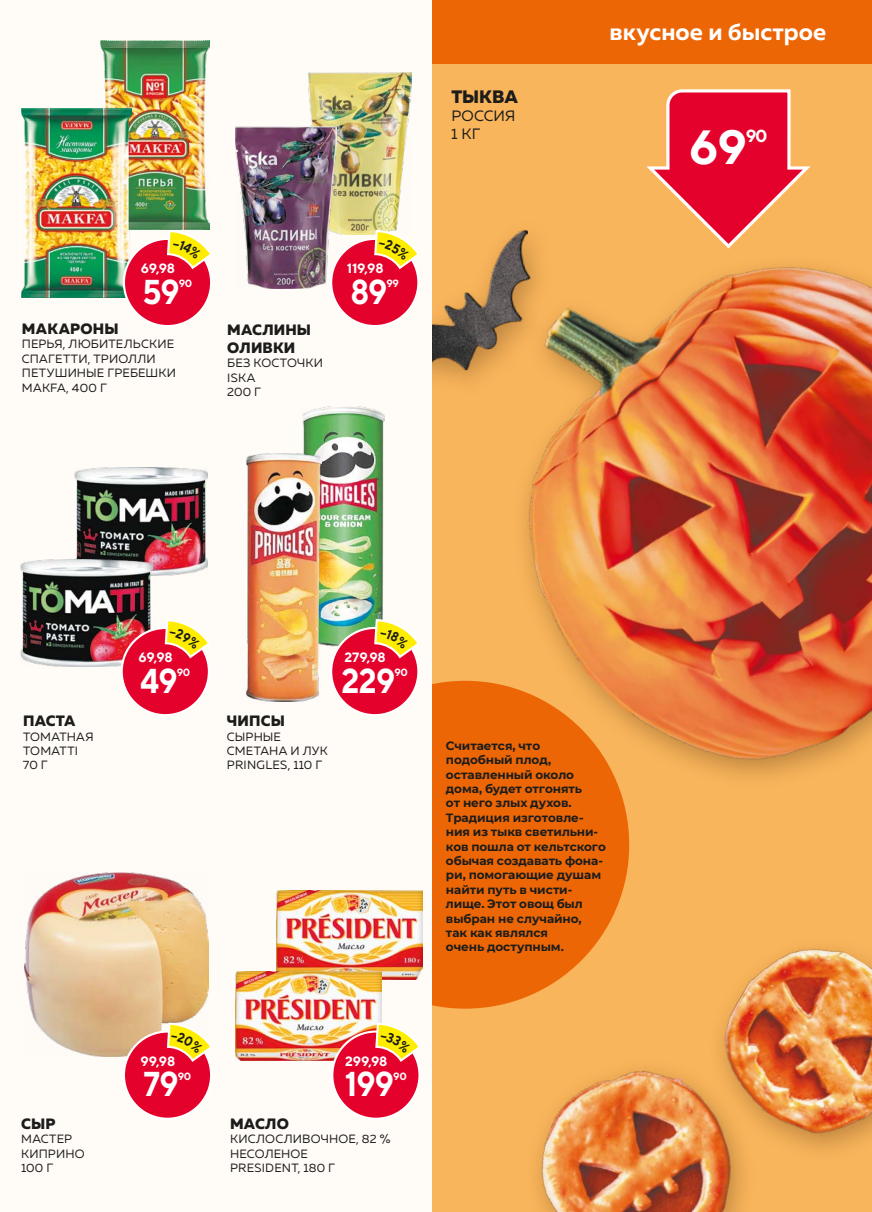
<style>
.page{position:relative;width:872px;height:1212px;background:#fff}
.page>*{position:absolute;margin:0;border:0;box-sizing:border-box;transform-origin:0 0}
.t1{font:700 48px "TT Norms";color:#fff}
.t2{font:700 34.5px "TT Norms";letter-spacing:-.025em;color:#fff;scale:.9 1}
.t3{font:700 24px "Muller";color:#fff}
.t4{font:800 18px "Muller";color:#1c1c1b}
.t5{font:700 17.55px "TT Norms";color:#fff}
.t6{font:800 15px/18px "Muller";letter-spacing:.01em;color:#1c1c1b}
.t7{font:15px/18px "Muller";letter-spacing:.01em;color:#1c1c1b}
.t8{font:700 13.5px "TT Norms";letter-spacing:-.015em;color:#fff}
.t9{font:700 12px/14.4px "Montserrat";letter-spacing:-.01em;color:#1c1c1b}
.t10{font:12px/14.4px "Muller";letter-spacing:.015em;color:#1c1c1b}
.t11{font:700 10.5px "TT Norms";letter-spacing:-.025em;color:#fff}
</style>
<div class="page">
<div style="left:432px;top:64px;width:440px;height:1148px;background:#f9b55b"></div>
<div style="left:301px;top:681px;width:328px;height:328px;background:#ec6606;border-radius:50%"></div>
<img style="left:432px;top:230px;width:440px;height:605px">
<div style="left:432px;top:0;width:440px;height:64px;background:#ec6606"></div>
<svg style="left:642px;top:89px;width:172px;height:162px"></svg>
<div style="left:0;top:0;width:432px;height:1212px;background:#fffbf7"></div>
<img style="left:276px;top:890px;width:147px;height:89px">
<img style="left:235px;top:971px;width:147px;height:89px">
<div style="left:332px;top:1031px;width:87px;height:88px;background:#e4022d;border-radius:50%"></div>
<div style="left:331px;top:1030px;width:89px;height:90px;border:2px solid #fff;border-radius:50%"></div>
<img style="left:100px;top:40px;width:109px;height:190px">
<img style="left:21px;top:108px;width:111px;height:189px">
<div style="left:124px;top:239px;width:87px;height:87px;background:#e4022d;border-radius:50%"></div>
<img style="left:309px;top:72px;width:102px;height:162px">
<img style="left:235px;top:126px;width:101px;height:162px">
<div style="left:331px;top:239px;width:87px;height:87px;background:#e4022d;border-radius:50%"></div>
<img style="left:75px;top:467px;width:132px;height:108px">
<img style="left:20px;top:559px;width:133px;height:108px">
<div style="left:122px;top:628px;width:87px;height:87px;background:#e4022d;border-radius:50%"></div>
<img style="left:303px;top:407px;width:81px;height:239px">
<img style="left:247px;top:454px;width:74px;height:248px">
<div style="left:331px;top:628px;width:87px;height:87px;background:#e4022d;border-radius:50%"></div>
<img style="left:721px;top:947px;width:151px;height:204px">
<img style="left:537px;top:1042px;width:225px;height:170px">
<img style="left:24px;top:872px;width:184px;height:184px">
<div style="left:124px;top:1031px;width:87px;height:88px;background:#e4022d;border-radius:50%"></div>
<div style="left:123px;top:1030px;width:89px;height:90px;border:2px solid #fff;border-radius:50%"></div>
<svg style="left:374px;top:1021px;width:46px;height:94px"></svg>
<svg style="left:166px;top:229px;width:45px;height:93px"></svg>
<svg style="left:373px;top:229px;width:45px;height:93px"></svg>
<svg style="left:164px;top:621px;width:45px;height:90px"></svg>
<svg style="left:373px;top:618px;width:45px;height:93px"></svg>
<svg style="left:166px;top:1021px;width:46px;height:94px"></svg>
<h3 class="t3" style="left:609px;top:17px;width:218px">вкусное и быстрое</h3>
<h3 class="t4" style="left:451px;top:86px;width:68px">ТЫКВА</h3>
<p class="t7" style="left:451px;top:107px;width:66px">РОССИЯ<br>1 КГ</p>
<h1 class="t1" style="left:689px;top:117px;width:59px">69</h1>
<h3 class="t5" style="left:746px;top:125px;width:23px">90</h3>
<p class="t8" style="left:141px;top:260px;width:36px">69,98</p>
<p class="t8" style="left:347px;top:260px;width:38px">119,98</p>
<h2 class="t2" style="left:143px;top:270px;width:43px">59</h2>
<p class="t11" style="left:179px;top:277px;width:15px">90</p>
<h2 class="t2" style="left:350px;top:270px;width:42px">89</h2>
<p class="t11" style="left:386px;top:277px;width:14px">99</p>
<p class="t6" style="left:22px;top:320px;width:98px">МАКАРОНЫ</p>
<p class="t10" style="left:22px;top:337px;width:155px">ПЕРЬЯ, ЛЮБИТЕЛЬСКИЕ<br>СПАГЕТТИ, ТРИОЛЛИ<br>ПЕТУШИНЫЕ ГРЕБЕШКИ<br>МАКFА, 400 Г</p>
<p class="t6" style="left:227px;top:321px;width:85px">МАСЛИНЫ<br>ОЛИВКИ</p>
<p class="t10" style="left:227px;top:356px;width:97px">БЕЗ КОСТОЧКИ<br>ISKA<br>200 Г</p>
<p class="t6" style="left:23px;top:712px;width:54px">ПАСТА</p>
<p class="t10" style="left:23px;top:729px;width:72px">ТОМАТНАЯ<br>TOMATTI<br>70 Г</p>
<p class="t6" style="left:21px;top:1115px;width:36px">СЫР</p>
<p class="t10" style="left:21px;top:1132px;width:65px">МАСТЕР<br>КИПРИНО<br>100 Г</p>
<p class="t8" style="left:139px;top:649px;width:36px">69,98</p>
<h2 class="t2" style="left:140px;top:659px;width:43px">49</h2>
<p class="t11" style="left:177px;top:666px;width:15px">90</p>
<p class="t6" style="left:227px;top:712px;width:60px">ЧИПСЫ</p>
<p class="t10" style="left:227px;top:729px;width:102px">СЫРНЫЕ<br>СМЕТАНА И ЛУК<br>PRINGLES, 110 Г</p>
<p class="t8" style="left:344px;top:649px;width:43px">279,98</p>
<h2 class="t2" style="left:341px;top:659px;width:61px">229</h2>
<p class="t11" style="left:394px;top:666px;width:15px">90</p>
<p class="t9" style="left:446px;top:738px;width:161px">Считается, что подобный плод, оставленный около дома, будет отгонять<br>от него злых духов.<br>Традиция изготовле&shy;ния из тыкв светильни&shy;ков пошла от кельтского обычая создавать фона&shy;ри, помогающие душам найти путь в чисти&shy;лище. Этот овощ был выбран не случайно, так как являлся<br>очень доступным.</p>
<p class="t8" style="left:141px;top:1052px;width:36px">99,98</p>
<h2 class="t2" style="left:144px;top:1062px;width:40px">79</h2>
<p class="t11" style="left:178px;top:1069px;width:15px">90</p>
<p class="t8" style="left:345px;top:1052px;width:44px">299,98</p>
<h2 class="t2" style="left:345px;top:1062px;width:56px">199</h2>
<p class="t11" style="left:393px;top:1069px;width:15px">90</p>
<p class="t6" style="left:230px;top:1115px;width:60px">МАСЛО</p>
<p class="t10" style="left:230px;top:1132px;width:162px">КИСЛОСЛИВОЧНОЕ, 82 %<br>НЕСОЛЕНОЕ<br>PRESIDENT, 180 Г</p>
</div>
